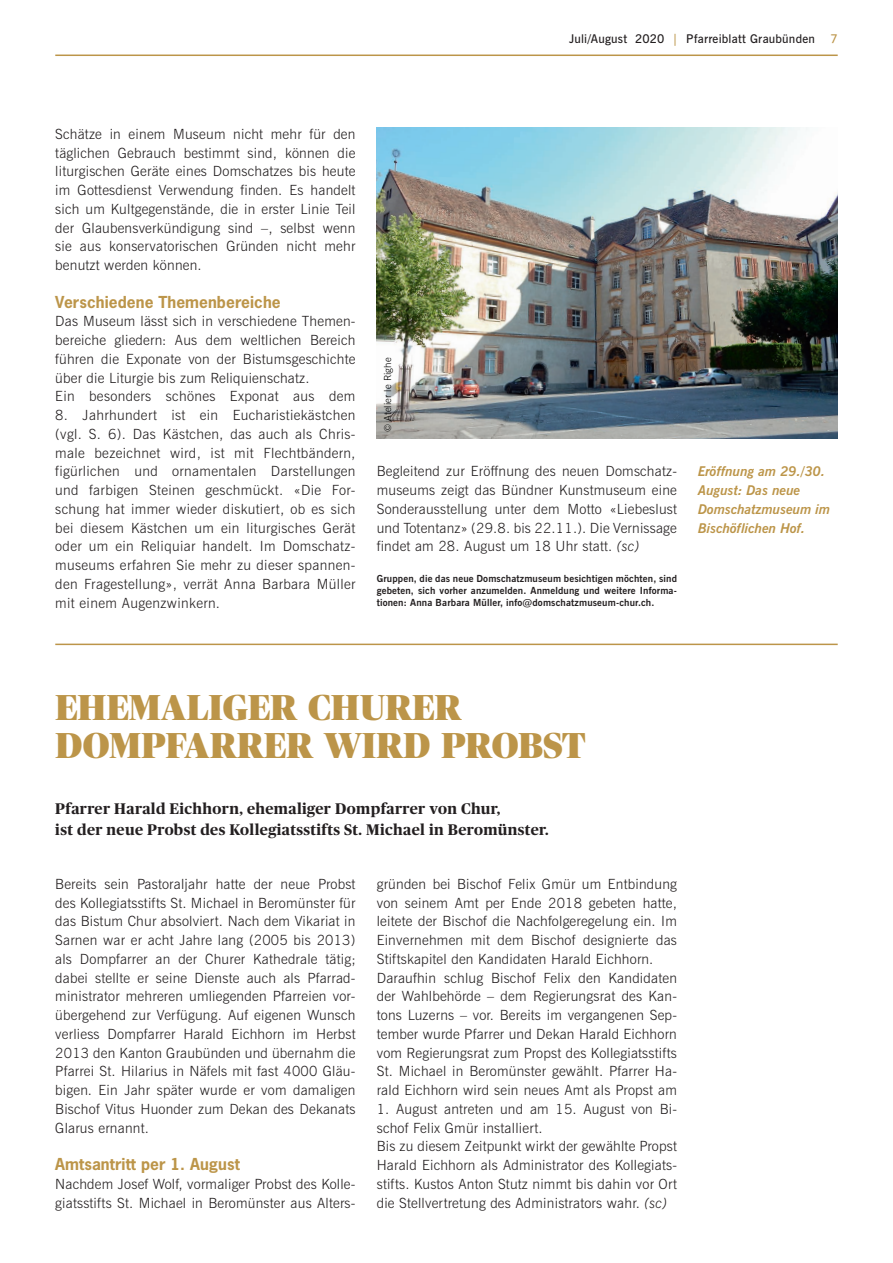
<style>
.page{position:relative;width:893px;height:1263px;background:#fff}
.page>*{position:absolute;margin:0;border:0;box-sizing:border-box;transform-origin:0 0}
.t1{font:900 36px/37.5px "Publico Banner";letter-spacing:.015em;color:#bc9549}
.t2{font:700 15.6px "News Gothic";letter-spacing:.005em;color:#bc9549}
.t3{font:700 15.3px/21px "Publico";letter-spacing:.025em;color:#231f20}
.t4{font:300 14.1px/18.8px "News Gothic BT";letter-spacing:.015em;color:#231f20;text-align:justify}
.t5{font:italic 700 13.5px/18.8px "News Gothic BT";color:#bc9549}
.t6{font:600 12px "News Gothic BT";letter-spacing:.02em;color:#231f20}
.t7{font:600 12px "News Gothic BT";color:#bc9549}
.t8{font:700 9.75px/11.7px "News Gothic BT";letter-spacing:.015em;color:#231f20;text-align:justify}
.t9{font:300 9.75px "News Gothic BT";letter-spacing:.015em;color:#000}
.s1{color:#bc9549}
.s2{font-style:italic}
</style>
<div class="page">
<hr style="left:55px;top:55px;width:783px;height:1px;background:#bc9549">
<img style="left:377px;top:128px;width:461px;height:311px">
<hr style="left:55px;top:644px;width:783px;height:1px;background:#bc9549">
<p class="t6" style="left:569px;top:32px;width:247px">Juli/August 2020 <span class="s1">|</span> Pfarreiblatt Graubünden</p>
<p class="t7" style="left:830px;top:32px;width:9px">7</p>
<p class="t4" style="left:55px;top:124px;width:302px">Schätze in einem Museum nicht mehr für den täglichen Gebrauch bestimmt sind, können die liturgischen Geräte eines Domschatzes bis heute im Gottesdienst Verwendung finden. Es handelt sich um Kultgegenstände, die in erster Linie Teil der Glaubensverkündigung sind –, selbst wenn sie aus konservatorischen Gründen nicht mehr benutzt werden können.</p>
<p class="t2" style="left:55px;top:291px;width:227px">Verschiedene Themenbereiche</p>
<p class="t4" style="left:55px;top:312px;width:302px;text-align:left">Das Museum lässt sich in verschiedene Themen&shy;bereiche gliedern: Aus dem weltlichen Bereich führen die Exponate von der Bistumsgeschichte über die Liturgie bis zum Reliquienschatz.<br>Ein besonders schönes Exponat aus dem</p>
<p class="t4" style="left:55px;top:406px;width:302px">8. Jahrhundert ist ein Eucharistiekästchen (vgl. S. 6). Das Kästchen, das auch als Chris&shy;male bezeichnet wird, ist mit Flechtbändern, figürlichen und ornamentalen Darstellungen und farbigen Steinen geschmückt. «Die For&shy;schung hat immer wieder diskutiert, ob es sich bei diesem Kästchen um ein liturgisches Gerät oder um ein Reliquiar handelt. Im Domschatz&shy;museums erfahren Sie mehr zu dieser spannen&shy;den Fragestellung», verrät Anna Barbara Müller mit einem Augenzwinkern.</p>
<p class="t9" style="left:382px;top:432px;width:76px;rotate:-90deg">© Atelier le Righe</p>
<p class="t4" style="left:377px;top:462px;width:302px">Begleitend zur Eröffnung des neuen Domschatz&shy;museums zeigt das Bündner Kunstmuseum eine Sonderausstellung unter dem Motto «Liebeslust und Totentanz» (29.8. bis 22.11.). Die Vernissage findet am 28. August um 18 Uhr statt. <span class="s2">(sc)</span></p>
<p class="t8" style="left:377px;top:573px;width:302px">Gruppen, die das neue Domschatzmuseum besichtigen möchten, sind gebeten, sich vorher anzumelden. Anmeldung und weitere Informa&shy;tionen: Anna Barbara Müller, info@domschatzmuseum-chur.ch.</p>
<p class="t5" style="left:698px;top:462px;width:134px">Eröffnung am 29./30.<br>August: Das neue<br>Domschatzmuseum im<br>Bischöflichen Hof.</p>
<h1 class="t1" style="left:56px;top:689px;width:531px">EHEMALIGER CHURER<br>DOMPFARRER WIRD PROBST</h1>
<p class="t3" style="left:55px;top:798px;width:495px">Pfarrer Harald Eichhorn, ehemaliger Dompfarrer von Chur,<br>ist der neue Probst des Kollegiatsstifts St. Michael in Beromünster.</p>
<p class="t4" style="left:55px;top:874px;width:302px">Bereits sein Pastoraljahr hatte der neue Probst des Kollegiatsstifts St. Michael in Beromünster für das Bistum Chur absolviert. Nach dem Vikariat in Sarnen war er acht Jahre lang (2005 bis 2013) als Dompfarrer an der Churer Kathedrale tätig; dabei stellte er seine Dienste auch als Pfarrad&shy;ministrator mehreren umliegenden Pfarreien vor&shy;übergehend zur Verfügung. Auf eigenen Wunsch verliess Dompfarrer Harald Eichhorn im Herbst 2013 den Kanton Graubünden und übernahm die Pfarrei St. Hilarius in Näfels mit fast 4000 Gläu&shy;bigen. Ein Jahr später wurde er vom damaligen Bischof Vitus Huonder zum Dekan des Dekanats Glarus ernannt.</p>
<p class="t2" style="left:55px;top:1154px;width:186px">Amtsantritt per 1. August</p>
<p class="t4" style="left:55px;top:1174px;width:302px">Nachdem Josef Wolf, vormaliger Probst des Kolle&shy;giatsstifts St. Michael in Beromünster aus Alters-</p>
<p class="t4" style="left:377px;top:874px;width:302px;text-align:left">gründen bei Bischof Felix Gmür um Entbindung von seinem Amt per Ende 2018 gebeten hatte, leitete der Bischof die Nachfolgeregelung ein. Im Einvernehmen mit dem Bischof designierte das Stiftskapitel den Kandidaten Harald Eichhorn.<br>Daraufhin schlug Bischof Felix den Kandidaten der Wahlbehörde – dem Regierungsrat des Kan&shy;tons Luzerns – vor. Bereits im vergangenen Sep&shy;tember wurde Pfarrer und Dekan Harald Eichhorn vom Regierungsrat zum Propst des Kollegiatsstifts St. Michael in Beromünster gewählt. Pfarrer Ha&shy;rald Eichhorn wird sein neues Amt als Propst am</p>
<p class="t4" style="left:377px;top:1099px;width:302px;text-align:left">1. August antreten und am 15. August von Bi&shy;schof Felix Gmür installiert.<br>Bis zu diesem Zeitpunkt wirkt der gewählte Propst Harald Eichhorn als Administrator des Kollegiats&shy;stifts. Kustos Anton Stutz nimmt bis dahin vor Ort die Stellvertretung des Administrators wahr. <span class="s2">(sc)</span></p>
</div>
